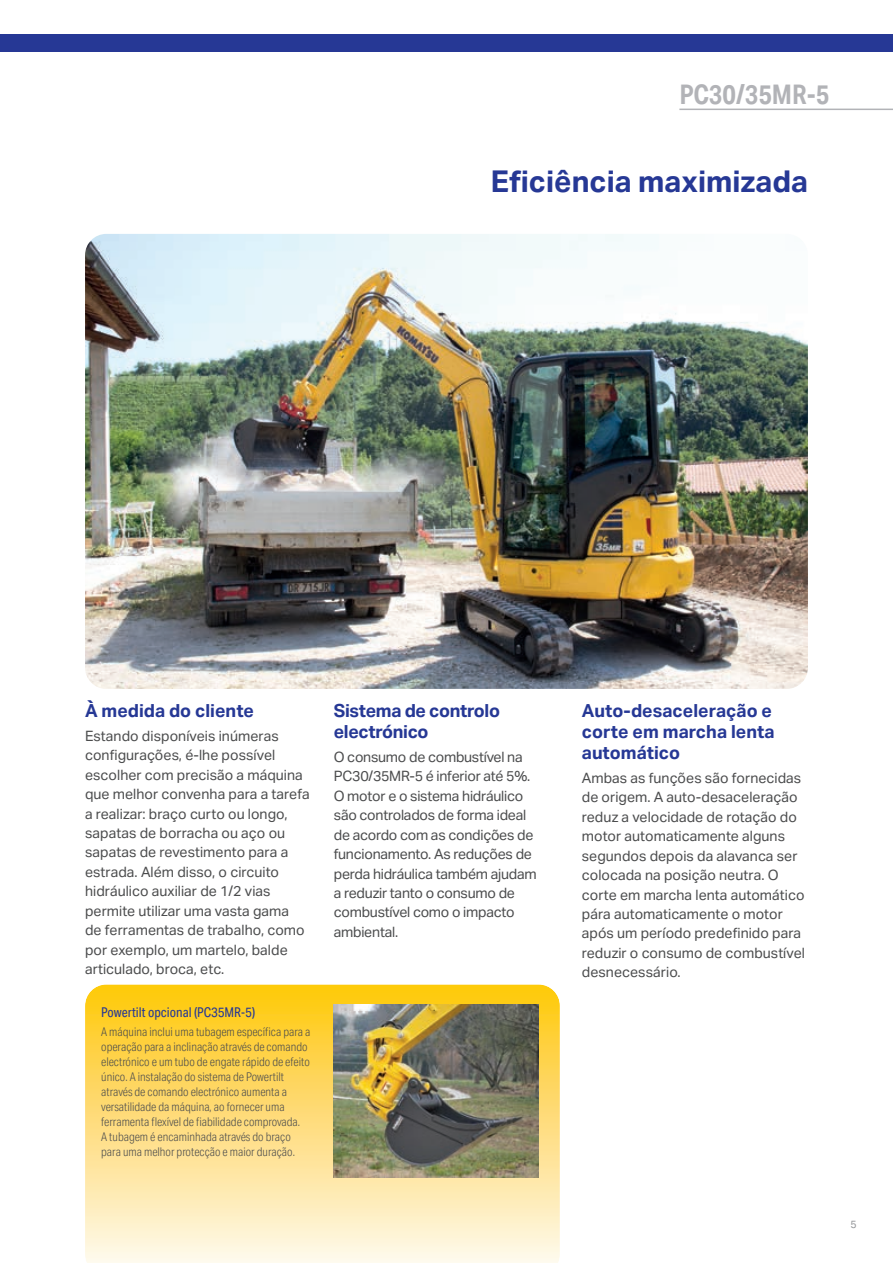
<style>
.page{position:relative;width:893px;height:1263px;background:#fff}
.page>*{position:absolute;margin:0;border:0;box-sizing:border-box;transform-origin:0 0}
.t1{font:700 30px "Aktiv Grotesk";color:#263895}
.t2{font:700 27px "Aktiv Grotesk Cd";color:#b2b3b7}
.t3{font:700 18px/21px "Aktiv Grotesk";color:#263895}
.t4{font:700 18px/21px "Aktiv Grotesk";letter-spacing:-.02em;color:#263895}
.t5{font:14.25px/19.5px "Aktiv Grotesk";color:#4b4c4d}
.t6{font:14.25px/19.5px "Aktiv Grotesk";letter-spacing:-.02em;color:#4b4c4d}
.t7{font:13.5px "Aktiv Grotesk Cd";color:#263895}
.t8{font:300 12px/15px "Aktiv Grotesk Cd";color:#4b4c4d}
.t9{font:10.5px "Aktiv Grotesk";color:#939598}
</style>
<div class="page">
<img style="left:85px;top:234px;width:723px;height:455px">
<svg style="left:85px;top:984px;width:475px;height:279px"></svg>
<img style="left:334px;top:1004px;width:205px;height:174px">
<div style="left:0;top:34px;width:893px;height:17px;background:#263895"></div>
<hr style="left:679px;top:109px;width:214px;height:1px;background:#b2b3b7">
<h2 class="t2" style="left:679px;top:84px;width:151px">PC30/35MR-5</h2>
<h1 class="t1" style="left:491px;top:164px;width:319px">Eficiência maximizada</h1>
<p class="t3" style="left:85px;top:700px;width:171px">À medida do cliente</p>
<p class="t5" style="left:85px;top:727px;width:226px">Estando disponíveis inúmeras configurações, é-lhe possível escolher com precisão a máquina que melhor convenha para a tarefa a realizar: braço curto ou longo, sapatas de borracha ou aço ou sapatas de revestimento para a estrada. Além disso, o circuito hidráulico auxiliar de 1/2 vias permite utilizar uma vasta gama<br>de ferramentas de trabalho, como por exemplo, um martelo, balde articulado, broca, etc.</p>
<p class="t7" style="left:101px;top:1004px;width:155px">Powertilt opcional (PC35MR-5)</p>
<p class="t8" style="left:101px;top:1024px;width:211px">A máquina inclui uma tubagem específica para a operação para a inclinação através de comando electrónico e um tubo de engate rápido de efeito único. A instalação do sistema de Powertilt através de comando electrónico aumenta a versatilidade da máquina, ao fornecer uma ferramenta flexível de fiabilidade comprovada.<br>A tubagem é encaminhada através do braço para uma melhor protecção e maior duração.</p>
<p class="t4" style="left:334px;top:700px;width:168px">Sistema de controlo electrónico</p>
<p class="t6" style="left:334px;top:748px;width:204px">O consumo de combustível na<br>PC30/35MR-5 é inferior até 5%.<br>O motor e o sistema hidráulico são controlados de forma ideal de acordo com as condições de funcionamento. As reduções de perda hidráulica também ajudam a reduzir tanto o consumo de combustível como o impacto ambiental.</p>
<p class="t3" style="left:582px;top:700px;width:194px">Auto-desaceleração e corte em marcha lenta automático</p>
<p class="t5" style="left:582px;top:769px;width:225px">Ambas as funções são fornecidas de origem. A auto-desaceleração reduz a velocidade de rotação do motor automaticamente alguns segundos depois da alavanca ser colocada na posição neutra. O corte em marcha lenta automático pára automaticamente o motor após um período predefinido para reduzir o consumo de combustível desnecessário.</p>
<p class="t9" style="left:850px;top:1220px;width:8px">5</p>
</div>
